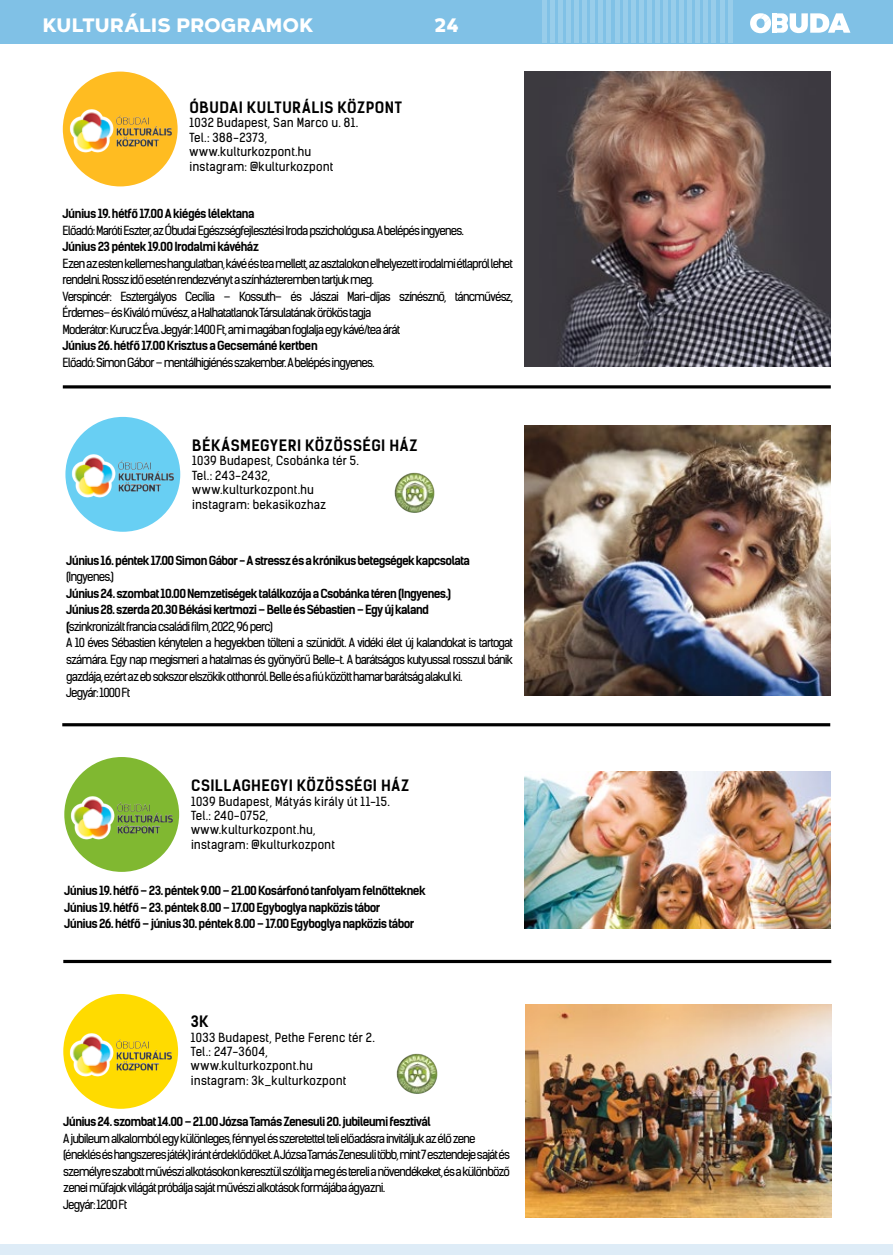
<style>
.page{position:relative;width:893px;height:1255px;background:#fff}
.page>*{position:absolute;margin:0;border:0;box-sizing:border-box;transform-origin:0 0}
.t1{font:800 19.5px "Arkibal Display";letter-spacing:-.01em;color:#fff}
.t2{font:700 15px "Kelson Sans";letter-spacing:.03em;color:#000}
.t3{font:12px/16.5px "Kelson Sans";letter-spacing:-.07em;color:#000}
.t4{font:700 12px/16.5px "Kelson Sans";letter-spacing:-.06em;color:#000}
.t5{font:12px/14.4px "Kelson Sans";letter-spacing:.015em;color:#000}
.t6{font:12px/14.4px "Kelson Sans";letter-spacing:.02em;color:#000}
.s1{font-weight:700}
</style>
<div class="page">
<div style="left:0;top:0;width:893px;height:43px;background:#80c1e6"></div>
<svg style="left:750px;top:13px;width:100px;height:20px"></svg>
<div style="left:772px;top:13px;width:5px;height:20px;background:#fff"></div>
<hr style="left:542px;top:0;width:4px;height:43px;background:#98cdea">
<hr style="left:550px;top:0;width:4px;height:43px;background:#98cdea">
<div style="left:558px;top:0;width:5px;height:43px;background:#98cdea"></div>
<div style="left:566px;top:0;width:5px;height:43px;background:#98cdea"></div>
<div style="left:574px;top:0;width:5px;height:43px;background:#98cdea"></div>
<hr style="left:583px;top:0;width:4px;height:43px;background:#98cdea">
<hr style="left:591px;top:0;width:4px;height:43px;background:#98cdea">
<hr style="left:599px;top:0;width:4px;height:43px;background:#98cdea">
<hr style="left:607px;top:0;width:4px;height:43px;background:#98cdea">
<hr style="left:615px;top:0;width:4px;height:43px;background:#98cdea">
<hr style="left:623px;top:0;width:4px;height:43px;background:#98cdea">
<hr style="left:631px;top:0;width:4px;height:43px;background:#98cdea">
<hr style="left:639px;top:0;width:4px;height:43px;background:#98cdea">
<hr style="left:647px;top:0;width:4px;height:43px;background:#98cdea">
<hr style="left:655px;top:0;width:4px;height:43px;background:#98cdea">
<div style="left:663px;top:0;width:5px;height:43px;background:#98cdea"></div>
<div style="left:671px;top:0;width:5px;height:43px;background:#98cdea"></div>
<div style="left:679px;top:0;width:5px;height:43px;background:#98cdea"></div>
<hr style="left:688px;top:0;width:4px;height:43px;background:#98cdea">
<hr style="left:696px;top:0;width:4px;height:43px;background:#98cdea">
<hr style="left:704px;top:0;width:4px;height:43px;background:#98cdea">
<hr style="left:712px;top:0;width:4px;height:43px;background:#98cdea">
<hr style="left:720px;top:0;width:4px;height:43px;background:#98cdea">
<hr style="left:728px;top:0;width:4px;height:43px;background:#98cdea">
<div style="left:0;top:1244px;width:893px;height:10px;background:#deecf7"></div>
<div style="left:64px;top:757px;width:115px;height:114px;background:#80b831;border-radius:50%"></div>
<img style="left:69px;top:795px;width:109px;height:46px">
<div style="left:63px;top:72px;width:115px;height:114px;background:#ffbc21;border-radius:50%"></div>
<img style="left:67px;top:108px;width:109px;height:46px">
<hr style="left:63px;top:385px;width:768px;height:3px;background:#000">
<hr style="left:62px;top:723px;width:768px;height:3px;background:#000">
<svg style="left:63px;top:959px;width:768px;height:4px;background:#383838"></svg>
<div style="left:65px;top:417px;width:115px;height:114px;background:#68cff3;border-radius:50%"></div>
<img style="left:70px;top:454px;width:109px;height:45px">
<img style="left:394px;top:472px;width:41px;height:41px">
<img style="left:524px;top:425px;width:307px;height:270px">
<img style="left:396px;top:1053px;width:42px;height:41px">
<div style="left:63px;top:993px;width:115px;height:115px;background:#ffdb00;border-radius:50%"></div>
<img style="left:68px;top:1032px;width:109px;height:46px">
<img style="left:524px;top:771px;width:306px;height:157px">
<img style="left:525px;top:1004px;width:306px;height:213px">
<img style="left:524px;top:72px;width:307px;height:295px">
<h1 class="t1" style="left:43px;top:10px;width:272px">KULTURÁLIS PROGRAMOK</h1>
<p class="t2" style="left:190px;top:98px;width:214px">ÓBUDAI KULTURÁLIS KÖZPONT</p>
<p class="t5" style="left:190px;top:116px;width:170px">1032 Budapest, San Marco u. 81.<br>Tel.: 388-2373, www.kulturkozpont.hu instagram: @kulturkozpont</p>
<h1 class="t1" style="left:434px;top:10px;width:26px">24</h1>
<p class="t4" style="left:62px;top:205px;width:194px">Június 19. hétfő 17.00 A kiégés lélektana</p>
<p class="t3" style="left:62px;top:222px;width:403px">Előadó:Maróti Eszter, az Óbudai Egészségfejlesztési Iroda pszichológusa. A belépés ingyenes.</p>
<p class="t4" style="left:62px;top:238px;width:198px">Június 23 péntek 19.00 Irodalmi kávéház</p>
<p class="t3" style="left:62px;top:255px;width:452px">Ezen az esten kellemes hangulatban,kávé és tea mellett,az asztalokon elhelyezett irodalmiétlapróllehet rendelni. Rossz idő esetén rendezvényt a színházteremben tartjuk meg.<br>Verspincér: Esztergályos Cecília – Kossuth– és Jászai Mari-díjas színésznő, táncművész, Érdemes–ésKiváló művész, aHalhatatlanok Társulatánakörökös tagja<br>Moderátor:Kurucz Éva. Jegyár: 1400 Ft, ami magában foglalja egy kávé/tea árát</p>
<p class="t4" style="left:62px;top:337px;width:257px">Június 26. hétfő 17.00 Krisztus a Gecsemáné kertben</p>
<p class="t3" style="left:62px;top:354px;width:314px">Előadó:Simon Gábor– mentálhigiénés szakember. A belépés ingyenes.</p>
<p class="t2" style="left:192px;top:436px;width:227px">BÉKÁSMEGYERI KÖZÖSSÉGI HÁZ</p>
<p class="t6" style="left:192px;top:454px;width:168px">1039 Budapest, Csobánka tér 5.<br>Tel.: 243-2432, www.kulturkozpont.hu instagram: bekasikozhaz</p>
<p class="t4" style="left:66px;top:552px;width:405px">Június 16. péntek 17.00 Simon Gábor - A stressz és a krónikus betegségek kapcsolata</p>
<p class="t3" style="left:66px;top:568px;width:49px">(Ingyenes.)</p>
<p class="t3" style="left:66px;top:585px;width:448px"><span class="s1">Június 24. szombat 10.00 Nemzetiségek találkozója a Csobánka téren (Ingyenes.)<br>Június 28. szerda 20.30 Békási kertmozi – Belle és Sébastien – Egy új kaland<br>(</span>szinkronizált francia családi film, 2022, 96 perc)<br>A 10 éves Sébastien kénytelen a hegyekben tölteni a szünidőt. A vidéki élet új kalandokat is tartogat számára. Egy nap megismeri a hatalmas és gyönyörű Belle-t. A barátságos kutyussal rosszul bánik gazdája, ezért az eb sokszor elszökik otthonról. Belle és a fiú között hamar barátság alakul ki.<br>Jegyár: 1000 Ft</p>
<p class="t2" style="left:191px;top:776px;width:220px">CSILLAGHEGYI KÖZÖSSÉGI HÁZ</p>
<p class="t5" style="left:191px;top:794px;width:200px">1039 Budapest, Mátyás király út 11-15.<br>Tel.: 240-0752, www.kulturkozpont.hu,<br>instagram: @kulturkozpont</p>
<p class="t4" style="left:64px;top:882px;width:363px">Június 19. hétfő – 23. péntek 9.00 – 21.00 Kosárfonó tanfolyam felnőtteknek<br>Június 19. hétfő – 23. péntek 8.00 – 17.00 Egyboglya napközis tábor<br>Június 26. hétfő – június 30. péntek 8.00 – 17.00 Egyboglya napközis tábor</p>
<p class="t2" style="left:191px;top:1012px;width:19px">3K</p>
<p class="t5" style="left:191px;top:1030px;width:185px">1033 Budapest, Pethe Ferenc tér 2.<br>Tel.: 247-3604, www.kulturkozpont.hu<br>instagram: 3k_kulturkozpont</p>
<p class="t4" style="left:63px;top:1113px;width:369px">Június 24. szombat 14.00 – 21.00 Józsa Tamás Zenesuli 20. jubileumi fesztivál</p>
<p class="t3" style="left:63px;top:1129px;width:448px">A jubileum alkalomból egy különleges, fénnyel és szeretettel teli előadásra invitáljuk az élő zene (éneklés és hangszeres játék) iránt érdeklődőket.A Józsa Tamás Zenesulitöbb,mint 7 esztendeje saját és személyre szabott művészialkotásokon keresztülszólítja meg és terelia növendékeket,és a különböző zenei műfajok világát próbálja saját művészi alkotások formájába ágyazni.<br>Jegyár: 1200 Ft</p>
</div>
